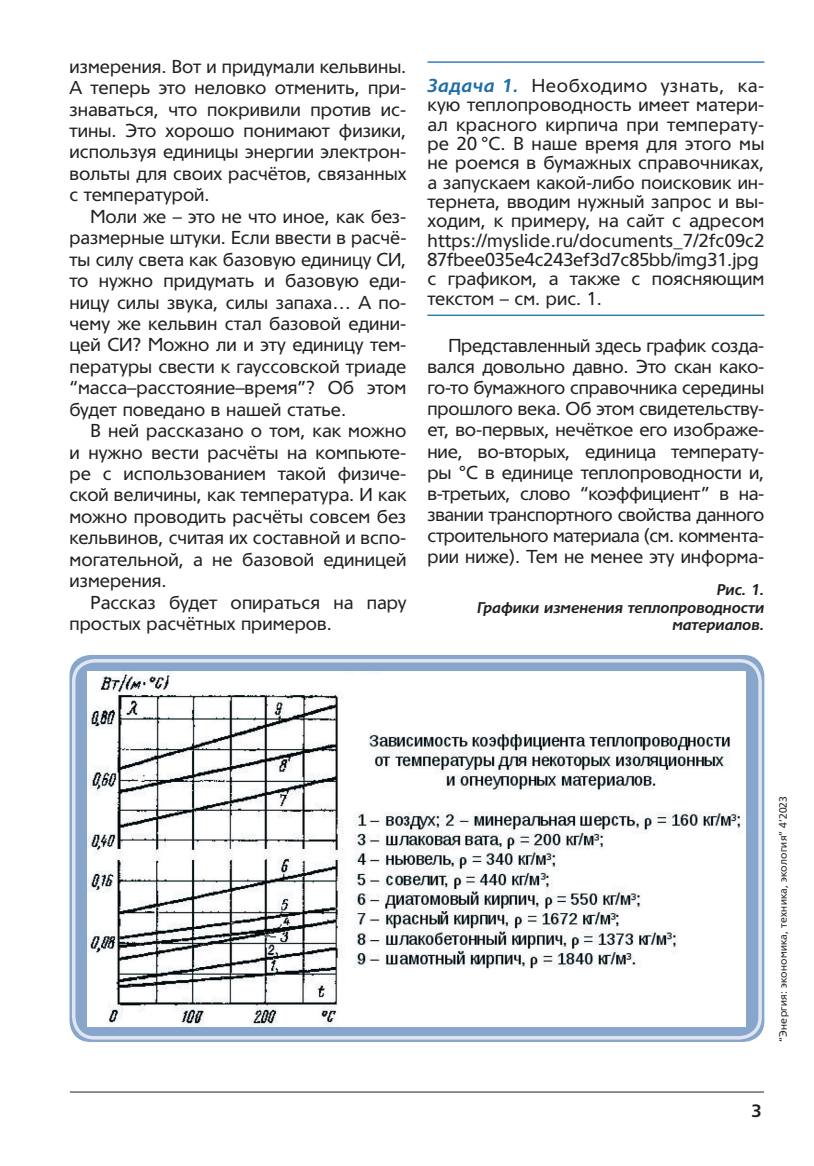
<style>
.page{position:relative;width:814px;height:1166px;background:#fff}
.page>*{position:absolute;margin:0;border:0;box-sizing:border-box;transform-origin:0 0}
.t1{font:18.38px/21.3px "Tornado Cyr";color:#231f20;text-align:justify}
.t2{font:700 17.5px "Tornado Cyr";color:#231f20}
.t3{font:italic 700 15.22px/17.5px "Tornado Cyr";color:#231f20;text-align:right}
.t4{font:10.5px "Tornado Cyr";letter-spacing:.03em;color:#231f20}
.s1{font-weight:700;font-style:italic;color:#206ea6}
</style>
<div class="page">
<hr style="left:70px;top:1091px;width:694px;height:1px;background:#231f20">
<hr style="left:427px;top:61px;width:337px;height:2px;background:#206ea6">
<hr style="left:427px;top:315px;width:337px;height:1px;background:#206ea6">
<div style="left:69px;top:655px;width:695px;height:387px;background:#88a5cc;border-radius:21px"></div>
<img style="left:88px;top:672px;width:657px;height:355px">
<div style="left:72px;top:659px;width:689px;height:380px;border:4px solid #dfe6f1;border-radius:21px"></div>
<p class="t1" style="left:69px;top:54px;width:338px">измерения. Вот и придумали кельвины.<br>А теперь это неловко отменить, при&shy;знаваться, что покривили против ис&shy;тины. Это хорошо понимают физики, используя единицы энергии электрон&shy;вольты для своих расчётов, связанных с температурой.</p>
<p class="t1" style="left:69px;top:204px;width:338px;text-indent:21px">Моли же – это не что иное, как без&shy;размерные штуки. Если ввести в расчё&shy;ты силу света как базовую единицу СИ, то нужно придумать и базовую еди&shy;ницу силы звука, силы запаха… А по&shy;чему же кельвин стал базовой едини&shy;цей СИ? Можно ли и эту единицу тем&shy;пературы свести к гауссовской триаде “масса–расстояние–время”? Об этом будет поведано в нашей статье.</p>
<p class="t1" style="left:69px;top:419px;width:338px;text-indent:21px">В ней рассказано о том, как можно и нужно вести расчёты на компьюте&shy;ре с использованием такой физиче&shy;ской величины, как температура. И как можно проводить расчёты совсем без кельвинов, считая их составной и вспо&shy;могательной, а не базовой единицей измерения.</p>
<p class="t1" style="left:69px;top:590px;width:338px;text-indent:21px">Рассказ будет опираться на пару простых расчётных примеров.</p>
<p class="t1" style="left:427px;top:75px;width:338px;line-height:19.2px;text-align:left"><span class="s1">Задача 1.</span> Необходимо узнать, ка&shy;кую теплопроводность имеет матери&shy;ал красного кирпича при температу&shy;ре 20 °C. В наше время для этого мы не роемся в бумажных справочниках, а запускаем какой-либо поисковик ин&shy;тернета, вводим нужный запрос и вы&shy;ходим, к примеру, на сайт с адресом https://myslide.ru/documents_7/2fc09c2<br>87fbee035e4c243ef3d7c85bb/img31.jpg с графиком, а также с поясняющим текстом – см. рис. 1.</p>
<p class="t1" style="left:427px;top:334px;width:338px;text-indent:21px">Представленный здесь график созда&shy;вался довольно давно. Это скан како&shy;го-то бумажного справочника середины прошлого века. Об этом свидетельству&shy;ет, во‑первых, нечёткое его изображе&shy;ние, во‑вторых, единица температу&shy;ры °C в единице теплопроводности и, в‑третьих, слово “коэффициент” в на&shy;звании транспортного свойства данного строительного материала (см. коммента&shy;рии ниже). Тем не менее эту информа-</p>
<p class="t3" style="left:477px;top:581px;width:288px">Рис. 1.<br>Графики изменения теплопроводности материалов.</p>
<p class="t4" style="left:775px;top:1041px;width:247px;rotate:-90deg">“Энергия: экономика, техника, экология” 4’2023</p>
<p class="t2" style="left:751px;top:1098px;width:12px">3</p>
</div>
